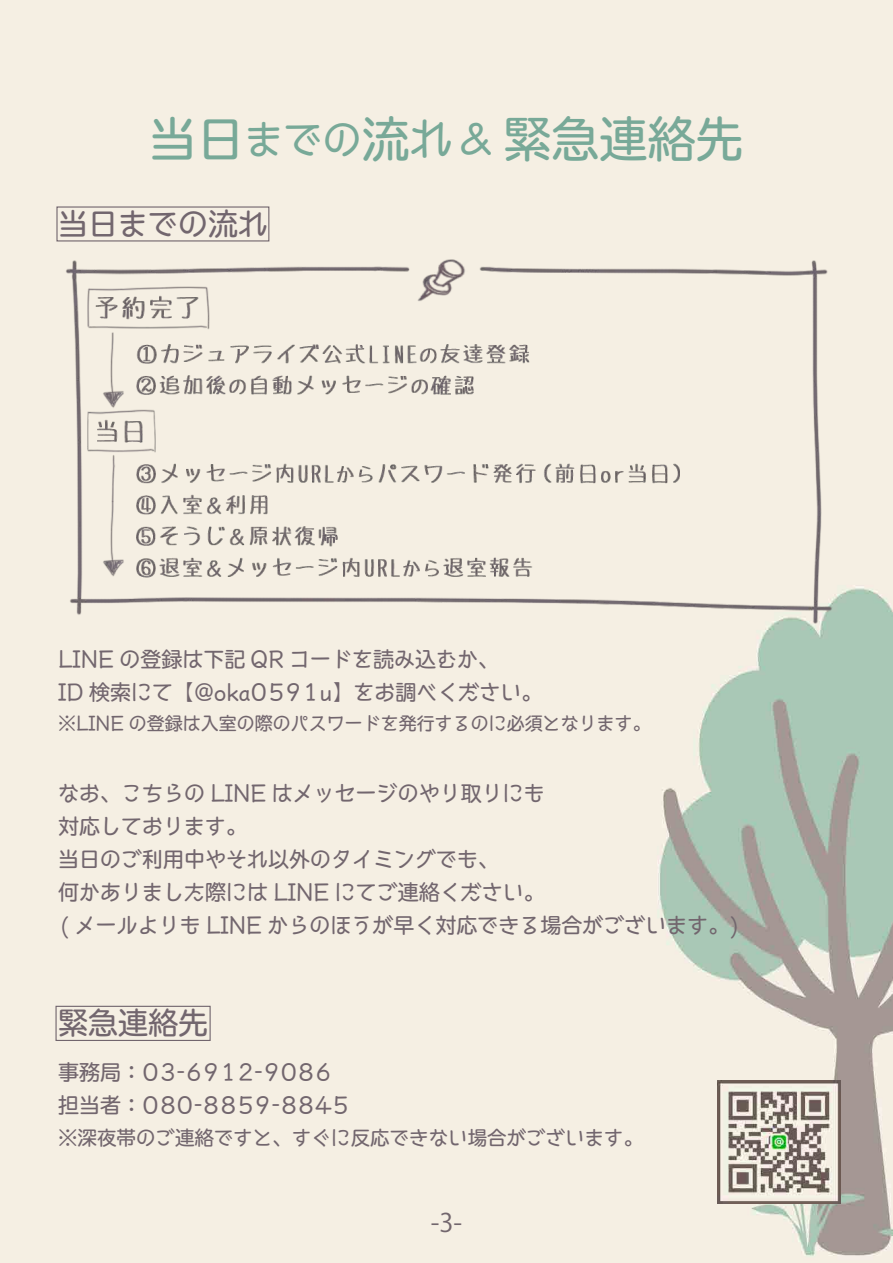
<style>
.page{position:relative;width:893px;height:1263px;background:#fff}
.page>*{position:absolute;margin:0;border:0;box-sizing:border-box;transform-origin:0 0}
.t1{font:500 48px "TB Cine R Go Std";color:#78a998}
.t2{font:500 30px "TB Cine R Go Std";color:#72666e}
.t3{font:25.5px "Koz Go Pr 6 N";color:#72666d}
.t4{font:500 21px/33px "TB Cine R Go Std";color:#72666e}
.t5{font:500 19.5px "TB Cine R Go Std";color:#72666e}
.t6{font:500 18px "TB Cine R Go Std";color:#72666e}
.s1{font-size:39px}
.s2{font-size:43.5px}
.s3{font-size:37.5px}
</style>
<div class="page">
<img style="left:0;top:0;width:893px;height:1263px">
<img style="left:717px;top:1080px;width:123px;height:123px">
<div style="left:56px;top:206px;width:213px;height:35px;border:1px solid #71656d"></div>
<div style="left:55px;top:1006px;width:156px;height:35px;border:1px solid #71656d"></div>
<img style="left:55px;top:252px;width:783px;height:378px">
<h1 class="t1" style="left:149px;top:97px;width:596px">当日<span class="s1">までの</span>流<span class="s2">れ</span><span class="s3">＆</span>緊急連絡先</h1>
<h2 class="t2" style="left:58px;top:197px;width:212px">当日までの流れ</h2>
<p class="t4" style="left:58px;top:642px;width:486px">LINE の登録は下記 QR コードを読み込むか、<br>ID 検索にて【@oka0591u】をお調べください。</p>
<p class="t6" style="left:58px;top:708px;width:594px">※LINE の登録は入室の際のパスワードを発行するのに必須となります。</p>
<p class="t4" style="left:58px;top:776px;width:684px">なお、こちらの LINE はメッセージのやり取りにも<br>対応しております。<br>当日のご利用中やそれ以外のタイミングでも、<br>何かありました際には LINE にてご連絡ください。<br>( メールよりも LINE からのほうが早く対応できる場合がございます。)</p>
<h2 class="t2" style="left:58px;top:996px;width:152px">緊急連絡先</h2>
<p class="t4" style="left:58px;top:1055px;width:293px">事務局：03-6912-9086担当者：080-8859-8845</p>
<p class="t5" style="left:58px;top:1120px;width:587px">※深夜帯のご連絡ですと、すぐに反応できない場合がございます。</p>
<p class="t3" style="left:431px;top:1209px;width:33px">-3-</p>
</div>
